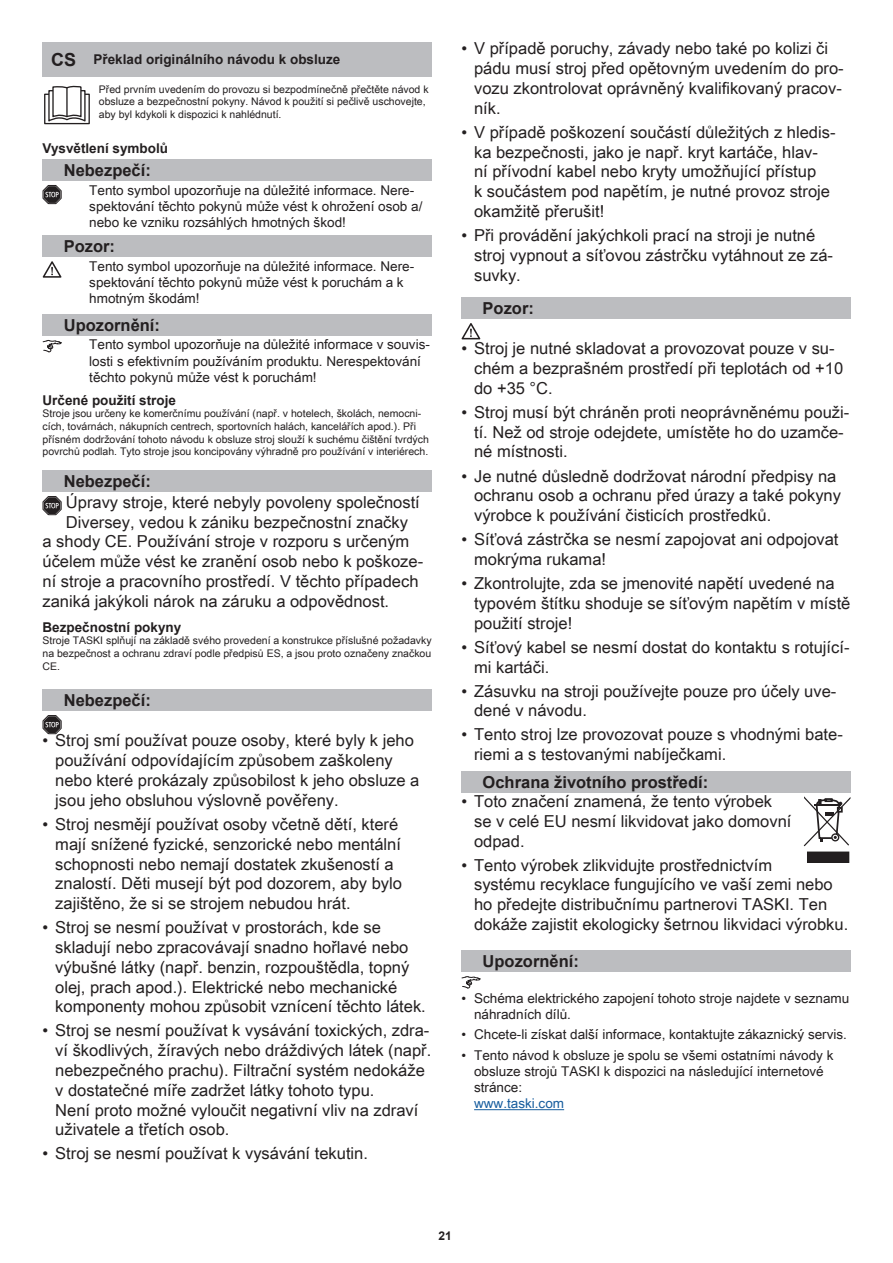
<style>
.page{position:relative;width:893px;height:1263px;background:#fff}
.page>*{position:absolute;margin:0;border:0;box-sizing:border-box;transform-origin:0 0}
.t1{font:700 18px "Arial";color:#231f20}
.t2{font:16.5px/19.8px "Arial Unicode MS";color:#231f20}
.t3{font:700 16.5px "Arial";color:#231f20}
.t4{font:13.5px/16.2px "Arial Unicode MS";color:#231f20}
.t5{font:700 13.5px "Arial";color:#231f20}
.t6{font:13.5px "Arial Unicode MS";color:#175d9e}
.t7{font:700 12px "Arial";color:#231f20}
.t8{font:10.5px/12.6px "Arial Unicode MS";color:#231f20}
</style>
<div class="page">
<div style="left:85px;top:43px;width:347px;height:34px;background:#bcbdc0"></div>
<div style="left:44px;top:94px;width:46px;height:30px;border:1px solid #231f20"></div>
<svg style="left:48px;top:85px;width:38px;height:38px"></svg>
<hr style="left:66px;top:88px;width:2px;height:29px;background:#231f20">
<div style="left:43px;top:159px;width:389px;height:22px;background:#bcbdc0"></div>
<svg style="left:43px;top:185px;width:18px;height:19px"></svg>
<div style="left:43px;top:470px;width:389px;height:22px;background:#bcbdc0"></div>
<svg style="left:43px;top:496px;width:18px;height:19px"></svg>
<div style="left:43px;top:689px;width:389px;height:22px;background:#bcbdc0"></div>
<svg style="left:43px;top:715px;width:18px;height:19px"></svg>
<div style="left:43px;top:236px;width:389px;height:21px;background:#bcbdc0"></div>
<svg style="left:43px;top:261px;width:19px;height:17px"></svg>
<div style="left:461px;top:297px;width:389px;height:22px;background:#bcbdc0"></div>
<svg style="left:461px;top:323px;width:19px;height:16px"></svg>
<div style="left:43px;top:314px;width:389px;height:21px;background:#bcbdc0"></div>
<svg style="left:43px;top:340px;width:19px;height:13px"></svg>
<div style="left:43px;top:43px;width:42px;height:34px;background:#bcbdc0"></div>
<div style="left:807px;top:852px;width:42px;height:10px;background:#231f20"></div>
<svg style="left:804px;top:796px;width:46px;height:50px"></svg>
<div style="left:461px;top:772px;width:389px;height:21px;background:#bcbdc0"></div>
<div style="left:461px;top:950px;width:389px;height:22px;background:#bcbdc0"></div>
<hr style="left:474px;top:1109px;width:90px;height:1px;background:#175d9e">
<svg style="left:461px;top:976px;width:20px;height:13px"></svg>
<p class="t1" style="left:51px;top:47px;width:27px">CS</p>
<p class="t2" style="left:474px;top:38px;width:371px;text-indent:-13px">• V případě poruchy, závady nebo také po kolizi či pádu musí stroj před opětovným uvedením do pro&shy;vozu zkontrolovat oprávněný kvalifikovaný pracov&shy;ník.</p>
<p class="t2" style="left:474px;top:122px;width:363px;text-indent:-13px">• V případě poškození součástí důležitých z hledis&shy;ka bezpečnosti, jako je např. kryt kartáče, hlav&shy;ní přívodní kabel nebo kryty umožňující přístup<br>k součástem pod napětím, je nutné provoz stroje okamžitě přerušit!</p>
<p class="t2" style="left:474px;top:225px;width:360px;text-indent:-13px">• Při provádění jakýchkoli prací na stroji je nutné stroj vypnout a síťovou zástrčku vytáhnout ze zá&shy;suvky.</p>
<p class="t5" style="left:94px;top:50px;width:248px">Překlad originálního návodu k obsluze</p>
<p class="t8" style="left:99px;top:82px;width:331px">Před prvním uvedením do provozu si bezpodmínečně přečtěte návod k obsluze a bezpečnostní pokyny. Návod k použití si pečlivě uschovejte, aby byl kdykoli k dispozici k nahlédnutí.</p>
<p class="t5" style="left:43px;top:139px;width:127px">Vysvětlení symbolů</p>
<p class="t3" style="left:64px;top:159px;width:89px">Nebezpečí:</p>
<p class="t4" style="left:89px;top:181px;width:335px">Tento symbol upozorňuje na důležité informace. Nere&shy;spektování těchto pokynů může vést k ohrožení osob a/ nebo ke vzniku rozsáhlých hmotných škod!</p>
<p class="t3" style="left:64px;top:235px;width:53px">Pozor:</p>
<p class="t4" style="left:89px;top:258px;width:326px">Tento symbol upozorňuje na důležité informace. Nere&shy;spektování těchto pokynů může vést k poruchám a k hmotným škodám!</p>
<p class="t3" style="left:483px;top:297px;width:53px">Pozor:</p>
<p class="t2" style="left:474px;top:338px;width:371px;text-indent:-13px">• Stroj je nutné skladovat a provozovat pouze v su&shy;chém a bezprašném prostředí při teplotách od +10 do +35 °C.</p>
<p class="t2" style="left:474px;top:402px;width:377px;text-indent:-13px">• Stroj musí být chráněn proti neoprávněnému použi&shy;tí. Než od stroje odejdete, umístěte ho do uzamče&shy;né místnosti.</p>
<p class="t2" style="left:474px;top:465px;width:368px;text-indent:-13px">• Je nutné důsledně dodržovat národní předpisy na ochranu osob a ochranu před úrazy a také pokyny výrobce k používání čisticích prostředků.</p>
<p class="t2" style="left:474px;top:529px;width:366px;text-indent:-13px">• Síťová zástrčka se nesmí zapojovat ani odpojovat mokrýma rukama!</p>
<p class="t2" style="left:474px;top:573px;width:378px;text-indent:-13px">• Zkontrolujte, zda se jmenovité napětí uvedené na typovém štítku shoduje se síťovým napětím v místě použití stroje!</p>
<p class="t2" style="left:474px;top:637px;width:377px;text-indent:-13px">• Síťový kabel se nesmí dostat do kontaktu s rotující&shy;mi kartáči.</p>
<p class="t2" style="left:474px;top:680px;width:364px;text-indent:-13px">• Zásuvku na stroji používejte pouze pro účely uve&shy;dené v návodu.</p>
<p class="t2" style="left:474px;top:724px;width:370px;text-indent:-13px">• Tento stroj lze provozovat pouze s vhodnými bate&shy;riemi a s testovanými nabíječkami.</p>
<p class="t3" style="left:64px;top:313px;width:98px">Upozornění:</p>
<p class="t4" style="left:89px;top:336px;width:342px">Tento symbol upozorňuje na důležité informace v souvis&shy;losti s efektivním používáním produktu. Nerespektování těchto pokynů může vést k poruchám!</p>
<p class="t5" style="left:43px;top:391px;width:135px">Určené použití stroje</p>
<p class="t8" style="left:43px;top:407px;width:388px">Stroje jsou určeny ke komerčnímu používání (např. v hotelech, školách, nemocni&shy;cích, továrnách, nákupních centrech, sportovních halách, kancelářích apod.). Při přísném dodržování tohoto návodu k obsluze stroj slouží k suchému čištění tvrdých povrchů podlah. Tyto stroje jsou koncipovány výhradně pro používání v interiérech.</p>
<p class="t3" style="left:64px;top:470px;width:89px">Nebezpečí:</p>
<p class="t2" style="left:66px;top:492px;width:355px">Úpravy stroje, které nebyly povoleny společností</p>
<p class="t2" style="left:66px;top:512px;width:344px">Diversey, vedou k zániku bezpečnostní značky</p>
<p class="t2" style="left:43px;top:531px;width:368px">a shody CE. Používání stroje v rozporu s určeným</p>
<p class="t2" style="left:43px;top:551px;width:382px">účelem může vést ke zranění osob nebo k poškoze-</p>
<p class="t2" style="left:43px;top:571px;width:378px">ní stroje a pracovního prostředí. V těchto případech</p>
<p class="t2" style="left:43px;top:591px;width:348px">zaniká jakýkoli nárok na záruku a odpovědnost.</p>
<p class="t5" style="left:43px;top:617px;width:140px">Bezpečnostní pokyny</p>
<p class="t8" style="left:43px;top:634px;width:391px;text-align:justify">Stroje TASKI splňují na základě svého provedení a konstrukce příslušné požadavky na bezpečnost a ochranu zdraví podle předpisů ES, a jsou proto označeny značkou CE.</p>
<p class="t3" style="left:64px;top:689px;width:89px">Nebezpečí:</p>
<p class="t2" style="left:55px;top:730px;width:366px;text-indent:-13px">• Stroj smí používat pouze osoby, které byly k jeho používání odpovídajícím způsobem zaškoleny nebo které prokázaly způsobilost k jeho obsluze a jsou jeho obsluhou výslovně pověřeny.</p>
<p class="t2" style="left:55px;top:814px;width:348px;text-indent:-13px">• Stroj nesmějí používat osoby včetně dětí, které mají snížené fyzické, senzorické nebo mentální schopnosti nebo nemají dostatek zkušeností a znalostí. Děti musejí být pod dozorem, aby bylo zajištěno, že si se strojem nebudou hrát.</p>
<p class="t2" style="left:55px;top:917px;width:372px;text-indent:-13px">• Stroj se nesmí používat v prostorách, kde se skladují nebo zpracovávají snadno hořlavé nebo výbušné látky (např. benzin, rozpouštědla, topný olej, prach apod.). Elektrické nebo mechanické komponenty mohou způsobit vznícení těchto látek.</p>
<p class="t2" style="left:55px;top:1020px;width:377px;text-indent:-13px">• Stroj se nesmí používat k vysávání toxických, zdra&shy;ví škodlivých, žíravých nebo dráždivých látek (např. nebezpečného prachu). Filtrační systém nedokáže v dostatečné míře zadržet látky tohoto typu.<br>Není proto možné vyloučit negativní vliv na zdraví uživatele a třetích osob.</p>
<p class="t2" style="left:43px;top:1143px;width:327px">• Stroj se nesmí používat k vysávání tekutin.</p>
<p class="t3" style="left:483px;top:771px;width:227px">Ochrana životního prostředí:</p>
<p class="t2" style="left:474px;top:791px;width:319px;text-indent:-13px">• Toto značení znamená, že tento výrobek se v celé EU nesmí likvidovat jako domovní odpad.</p>
<p class="t2" style="left:474px;top:855px;width:376px;text-indent:-13px">• Tento výrobek zlikvidujte prostřednictvím<br>systému recyklace fungujícího ve vaší zemi nebo ho předejte distribučnímu partnerovi TASKI. Ten dokáže zajistit ekologicky šetrnou likvidaci výrobku.</p>
<p class="t3" style="left:483px;top:950px;width:98px">Upozornění:</p>
<p class="t4" style="left:474px;top:989px;width:377px;text-indent:-13px">• Schéma elektrického zapojení tohoto stroje najdete v seznamu náhradních dílů.</p>
<p class="t4" style="left:461px;top:1026px;width:387px">• Chcete-li získat další informace, kontaktujte zákaznický servis.</p>
<p class="t4" style="left:474px;top:1046px;width:361px;text-indent:-13px">• Tento návod k obsluze je spolu se všemi ostatními návody k obsluze strojů TASKI k dispozici na následující internetové stránce:</p>
<p class="t6" style="left:474px;top:1094px;width:92px">www.taski.com</p>
<p class="t7" style="left:438px;top:1227px;width:15px">21</p>
</div>
